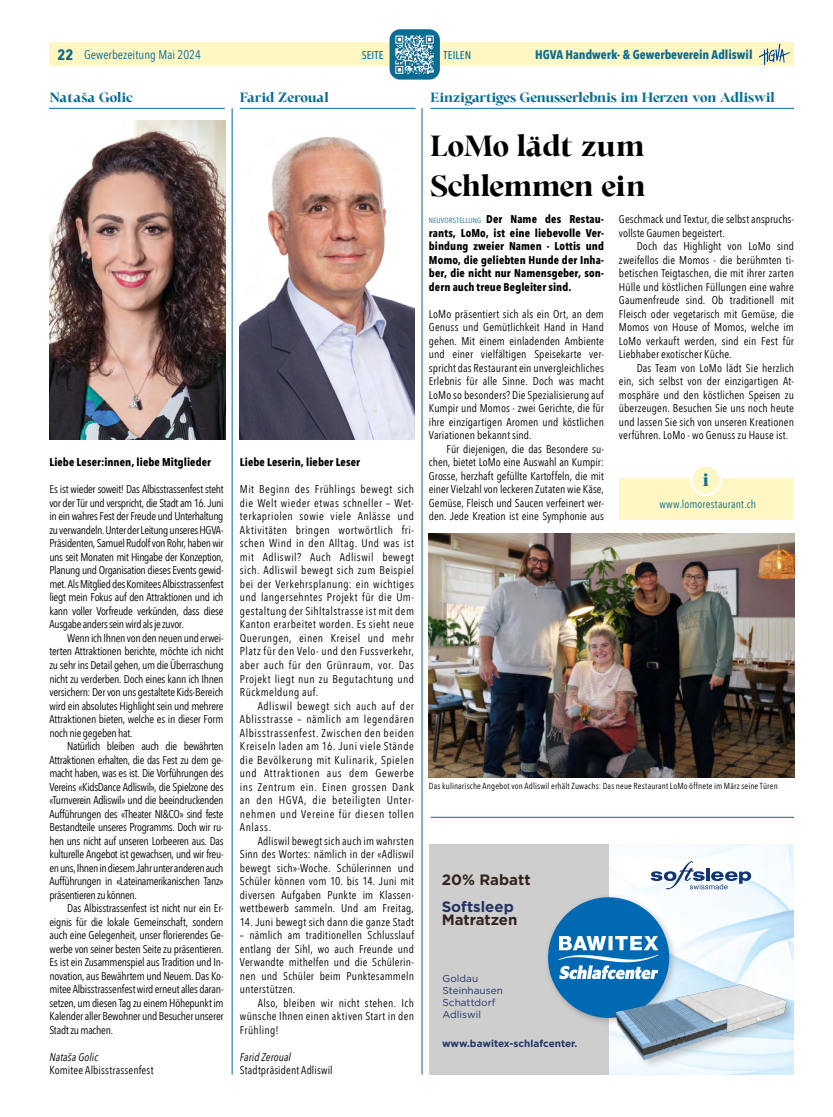
<style>
.page{position:relative;width:833px;height:1117px;background:#fff}
.page>*{position:absolute;margin:0;border:0;box-sizing:border-box;transform-origin:0 0}
.t1{font:700 32.5px/40.5px "Cita Pro";letter-spacing:-.02em;color:#000}
.t2{font:700 20px "Cita Pro";color:#0a6c93}
.t3{font:700 15px "Cita Pro";letter-spacing:-.025em;color:#0a6c93}
.t4{font:700 15px "Gotham";color:#33231d}
.t5{font:700 15px "Cita Pro";letter-spacing:-.005em;color:#0a6c93}
.t6{font:700 15px "Gotham";color:#223463}
.t7{font:700 12.5px "Avenir Next Condensed";color:#0a6c93}
.t8{font:12.5px "Avenir Next Condensed";color:#0a6c93}
.t9{font:11.25px/13.5px "Avenir Next Condensed";letter-spacing:.01em;color:#000;text-align:justify}
.t10{font:700 11.25px/13.5px "Avenir Next Condensed";letter-spacing:.01em;color:#000;text-align:justify}
.t11{font:italic 11.25px "Avenir Next Condensed";letter-spacing:.01em;color:#000}
.t12{font:11.25px "Avenir Next Condensed";letter-spacing:.01em;color:#0a6c93}
.t13{font:500 11.25px "Avenir Next Condensed";letter-spacing:.005em;color:#0a6c93}
.t14{font:10px/12px "Gotham";letter-spacing:.005em;color:#213563}
.t15{font:700 10px "Gotham";color:#223668}
.t16{font:8.75px "Avenir Next Condensed";letter-spacing:.02em;color:#000}
.s1{font-weight:700;font-size:15px}
.s2{font-weight:400;font-size:7.5px;color:#0a6c93}
</style>
<div class="page">
<div style="left:50px;top:43px;width:744px;height:23px;background:#fef7c3"></div>
<svg style="left:758px;top:44px;width:32px;height:21px"></svg>
<div style="left:389px;top:29px;width:51px;height:51px;background:#0a6c93;border-radius:11px"></div>
<hr style="left:49px;top:108px;width:176px;height:1px;background:#0a6c93">
<hr style="left:240px;top:108px;width:175px;height:1px;background:#0a6c93">
<img style="left:49px;top:120px;width:177px;height:319px">
<img style="left:240px;top:136px;width:174px;height:303px">
<hr style="left:430px;top:108px;width:364px;height:1px;background:#0a6c93">
<hr style="left:232px;top:108px;width:1px;height:966px;background:#0a6c93">
<hr style="left:422px;top:108px;width:1px;height:966px;background:#0a6c93">
<hr style="left:430px;top:816px;width:364px;height:1px;background:#0a6c93">
<div style="left:619px;top:479px;width:174px;height:33px;background:#fef7c3"></div>
<div style="left:619px;top:486px;width:174px;height:33px;background:#fef7c3"></div>
<div style="left:691px;top:465px;width:29px;height:29px;background:#fef7c3;border-radius:50%"></div>
<div style="left:690px;top:464px;width:31px;height:32px;border:2px solid #fff;border-radius:50%"></div>
<img style="left:429px;top:533px;width:365px;height:243px">
<img style="left:608px;top:844px;width:185px;height:229px">
<div style="left:429px;top:844px;width:179px;height:229px;background:#cfcecf"></div>
<svg style="left:651px;top:860px;width:100px;height:29px"></svg>
<div style="left:543px;top:892px;width:135px;height:134px;background:#000;opacity:.25"></div>
<div style="left:548px;top:897px;width:121px;height:120px;background:#0069b4;border-radius:50%"></div>
<svg style="left:558px;top:936px;width:100px;height:42px"></svg>
<div style="left:615px;top:983px;width:178px;height:86px;background:#000;opacity:.2"></div>
<img style="left:615px;top:979px;width:172px;height:82px">
<img style="left:395px;top:35px;width:39px;height:39px">
<p class="t8" style="left:58px;top:44px;width:145px"><span class="s1">22</span> Gewerbezeitung Mai 2024</p>
<p class="t13" style="left:362px;top:48px;width:23px">SEITE</p>
<p class="t13" style="left:443px;top:48px;width:29px">TEILEN</p>
<p class="t7" style="left:535px;top:47px;width:219px">HGVA Handwerk- &amp; Gewerbeverein Adliswil</p>
<h3 class="t5" style="left:49px;top:87px;width:86px">Nataša Golic</h3>
<h3 class="t3" style="left:240px;top:87px;width:91px">Farid Zeroual</h3>
<h3 class="t3" style="left:430px;top:87px;width:346px">Einzigartiges Genusserlebnis im Herzen von Adliswil</h3>
<h1 class="t1" style="left:430px;top:125px;width:217px">LoMo lädt zum<br>Schlemmen ein</h1>
<p class="t10" style="left:49px;top:455px;width:163px">Liebe Leser:innen, liebe Mitglieder</p>
<p class="t9" style="left:49px;top:482px;width:176px">Es ist wieder soweit! Das Albisstrassenfest steht vor der Tür und verspricht, die Stadt am 16. Juni in ein wahres Fest der Freude und Unterhaltung zu verwandeln. Unter der Leitung unseres HGVA-Präsidenten, Samuel Rudolf von Rohr, haben wir uns seit Monaten mit Hingabe der Konzeption, Planung und Organisation dieses Events gewid&shy;met. Als Mitglied des Komitees Albisstrassenfest liegt mein Fokus auf den Attraktionen und ich kann voller Vorfreude verkünden, dass diese Ausgabe anders sein wird als je zuvor.</p>
<p class="t9" style="left:49px;top:630px;width:176px;text-indent:18px">Wenn ich Ihnen von den neuen und erwei&shy;terten Attraktionen berichte, möchte ich nicht zu sehr ins Detail gehen, um die Überraschung nicht zu verderben. Doch eines kann ich Ihnen versichern: Der von uns gestaltete Kids-Bereich wird ein absolutes Highlight sein und mehrere Attraktionen bieten, welche es in dieser Form noch nie gegeben hat.</p>
<p class="t9" style="left:49px;top:738px;width:176px;text-indent:18px">Natürlich bleiben auch die bewährten Attraktionen erhalten, die das Fest zu dem ge&shy;macht haben, was es ist. Die Vorführungen des Vereins «KidsDance Adliswil», die Spielzone des «Turnverein Adliswil» und die beeindruckenden Aufführungen des «Theater NI&amp;CO» sind feste Bestandteile unseres Programms. Doch wir ru&shy;hen uns nicht auf unseren Lorbeeren aus. Das kulturelle Angebot ist gewachsen, und wir freu&shy;en uns, Ihnen in diesem Jahr unter anderen auch Aufführungen in «Lateinamerikanischen Tanz» präsentieren zu können.</p>
<p class="t9" style="left:49px;top:900px;width:176px;text-indent:18px">Das Albisstrassenfest ist nicht nur ein Er&shy;eignis für die lokale Gemeinschaft, sondern auch eine Gelegenheit, unser florierendes Ge&shy;werbe von seiner besten Seite zu präsentieren.<br>Es ist ein Zusammenspiel aus Tradition und In&shy;novation, aus Bewährtem und Neuem. Das Ko&shy;mitee Albisstrassenfest wird erneut alles daran&shy;setzen, um diesen Tag zu einem Höhepunkt im Kalender aller Bewohner und Besucher unserer Stadt zu machen.</p>
<p class="t11" style="left:49px;top:1049px;width:50px">Nataša Golic</p>
<p class="t9" style="left:49px;top:1062px;width:106px">Komitee Albisstrassenfest</p>
<p class="t10" style="left:240px;top:455px;width:122px">Liebe Leserin, lieber Leser</p>
<p class="t9" style="left:240px;top:482px;width:176px">Mit Beginn des Frühlings bewegt sich die Welt wieder etwas schneller – Wet&shy;terkapriolen sowie viele Anlässe und Aktivitäten bringen wortwörtlich fri&shy;schen Wind in den Alltag. Und was ist mit Adliswil? Auch Adliswil bewegt sich. Adliswil bewegt sich zum Beispiel bei der Verkehrsplanung: ein wichtiges und langersehntes Projekt für die Um&shy;gestaltung der Sihltalstrasse ist mit dem Kanton erarbeitet worden. Es sieht neue Querungen, einen Kreisel und mehr Platz für den Velo- und den Fussverkehr, aber auch für den Grünraum, vor. Das Projekt liegt nun zu Begutachtung und Rückmeldung auf.</p>
<p class="t9" style="left:240px;top:698px;width:176px;text-indent:18px">Adliswil bewegt sich auch auf der Ablisstrasse – nämlich am legendären Albisstrassenfest. Zwischen den beiden Kreiseln laden am 16. Juni viele Stände die Bevölkerung mit Kulinarik, Spielen und Attraktionen aus dem Gewerbe ins Zentrum ein. Einen grossen Dank an den HGVA, die beteiligten Unter&shy;nehmen und Vereine für diesen tollen Anlass.</p>
<p class="t9" style="left:240px;top:833px;width:176px;text-indent:18px">Adliswil bewegt sich auch im wahrsten Sinn des Wortes: nämlich in der «Adliswil bewegt sich»-Woche. Schülerinnen und Schüler können vom 10. bis 14. Juni mit diversen Aufgaben Punkte im Klassen&shy;wettbewerb sammeln. Und am Freitag,</p>
<p class="t9" style="left:240px;top:914px;width:176px">14. Juni bewegt sich dann die ganze Stadt</p>
<p class="t9" style="left:240px;top:927px;width:176px">– nämlich am traditionellen Schlusslauf entlang der Sihl, wo auch Freunde und Verwandte mithelfen und die Schülerin&shy;nen und Schüler beim Punktesammeln unterstützen.</p>
<p class="t9" style="left:240px;top:995px;width:176px;text-indent:18px">Also, bleiben wir nicht stehen. Ich wünsche Ihnen einen aktiven Start in den Frühling!</p>
<p class="t11" style="left:240px;top:1049px;width:53px">Farid Zeroual</p>
<p class="t9" style="left:240px;top:1062px;width:94px">Stadtpräsident Adliswil</p>
<p class="t10" style="left:429px;top:212px;width:176px"><span class="s2">NEUVORSTELLUNG</span> Der Name des Restau&shy;rants, LoMo, ist eine liebevolle Ver&shy;bindung zweier Namen - Lottis und Momo, die geliebten Hunde der Inha&shy;ber, die nicht nur Namensgeber, son&shy;dern auch treue Begleiter sind.</p>
<p class="t9" style="left:429px;top:306px;width:177px">LoMo präsentiert sich als ein Ort, an dem Genuss und Gemütlichkeit Hand in Hand gehen. Mit einem einladenden Ambiente und einer vielfältigen Speisekarte ver&shy;spricht das Restaurant ein unvergleichliches Erlebnis für alle Sinne. Doch was macht LoMo so besonders? Die Spezialisierung auf Kumpir und Momos - zwei Gerichte, die für ihre einzigartigen Aromen und köstlichen Variationen bekannt sind.</p>
<p class="t9" style="left:429px;top:441px;width:176px;text-indent:18px">Für diejenigen, die das Besondere su&shy;chen, bietet LoMo eine Auswahl an Kumpir:<br>Grosse, herzhaft gefüllte Kartoffeln, die mit einer Vielzahl von leckeren Zutaten wie Käse, Gemüse, Fleisch und Saucen verfeinert wer&shy;den. Jede Kreation ist eine Symphonie aus</p>
<p class="t9" style="left:619px;top:212px;width:176px">Geschmack und Textur, die selbst anspruchs&shy;vollste Gaumen begeistert.</p>
<p class="t9" style="left:619px;top:239px;width:176px;text-indent:18px">Doch das Highlight von LoMo sind zweifellos die Momos - die berühmten ti&shy;betischen Teigtaschen, die mit ihrer zarten Hülle und köstlichen Füllungen eine wahre Gaumenfreude sind. Ob traditionell mit Fleisch oder vegetarisch mit Gemüse, die Momos von House of Momos, welche im LoMo verkauft werden, sind ein Fest für Liebhaber exotischer Küche.</p>
<p class="t9" style="left:619px;top:360px;width:176px;text-indent:18px">Das Team von LoMo lädt Sie herzlich ein, sich selbst von der einzigartigen At&shy;mosphäre und den köstlichen Speisen zu überzeugen. Besuchen Sie uns noch heute und lassen Sie sich von unseren Kreationen verführen. LoMo - wo Genuss zu Hause ist.</p>
<h2 class="t2" style="left:702px;top:466px;width:8px">i</h2>
<p class="t12" style="left:659px;top:494px;width:98px">www.lomorestaurant.ch</p>
<p class="t16" style="left:429px;top:778px;width:350px">Das kulinarische Angebot von Adliswil erhält Zuwachs: Das neue Restaurant LoMo öffnete im März seine Türen</p>
<h3 class="t4" style="left:442px;top:869px;width:90px">20% Rabatt</h3>
<h3 class="t6" style="left:442px;top:896px;width:74px">Softsleep</h3>
<h3 class="t4" style="left:442px;top:909px;width:77px">Matratzen</h3>
<p class="t14" style="left:442px;top:971px;width:62px">Goldau<br>Steinhausen<br>Schattdorf<br>Adliswil</p>
<p class="t15" style="left:442px;top:1036px;width:137px">www.bawitex-schlafcenter.</p>
</div>
